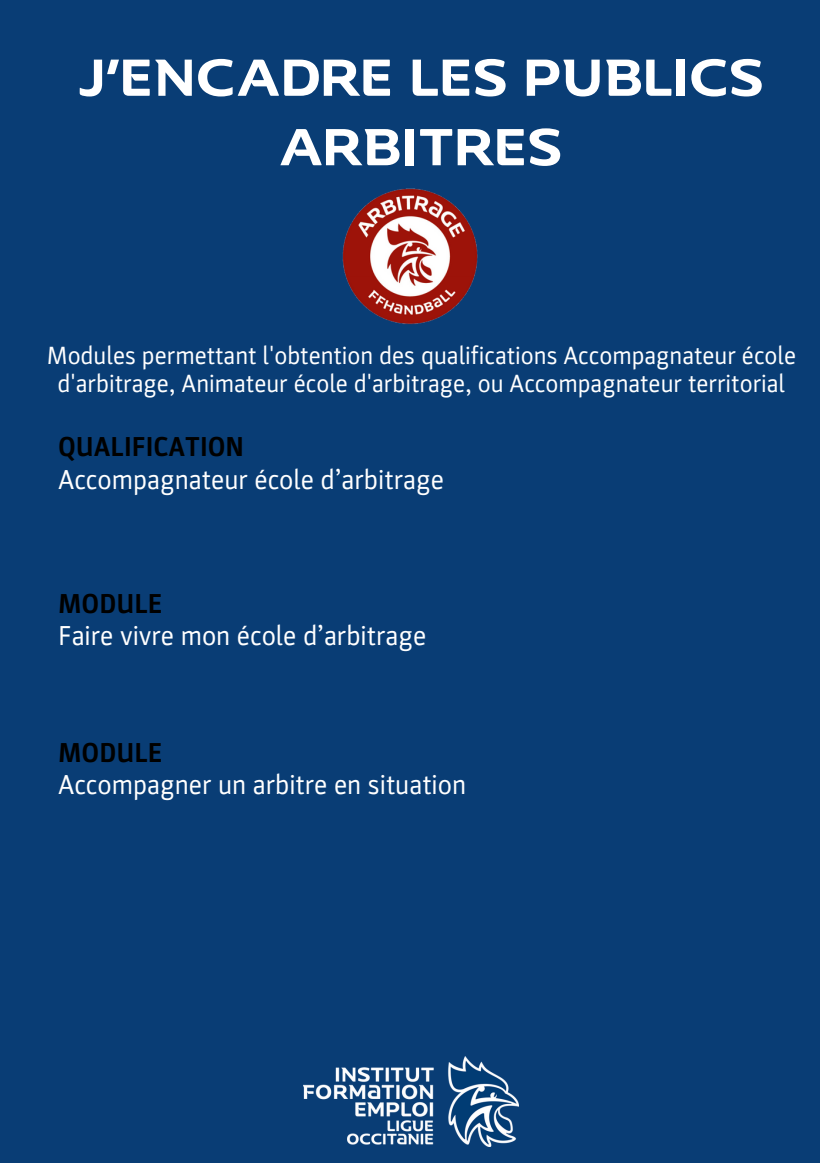
<style>
.page{position:relative;width:820px;height:1163px;background:#fff}
.page>*{position:absolute;margin:0;border:0;box-sizing:border-box;transform-origin:0 0}
.t1{font:50px/69.4px "FF Hand";color:#fff;text-align:center}
.t2{font:27.5px "Parka";color:#fff}
.t3{font:700 27.5px "Parka";color:#000}
.t4{font:25px/28.1px "Parka";color:#fff;text-align:center}
</style>
<div class="page">
<div style="left:0;top:0;width:819px;height:1162px;background:#093d75"></div>
<img style="left:342px;top:188px;width:136px;height:137px">
<img style="left:304px;top:1056px;width:215px;height:90px">
<h1 class="t1" style="left:78px;top:47px;width:688px">J'ENCADRE LES PUBLICS<br>ARBITRES</h1>
<p class="t4" style="left:47px;top:342px;width:750px">Modules permettant l'obtention des qualifications Accompagnateur école d'arbitrage, Animateur école d'arbitrage, ou Accompagnateur territorial</p>
<p class="t3" style="left:58px;top:431px;width:187px">QUALIFICATION</p>
<p class="t2" style="left:58px;top:463px;width:387px">Accompagnateur école d’arbitrage</p>
<p class="t3" style="left:58px;top:587px;width:106px">MODULE</p>
<p class="t2" style="left:58px;top:620px;width:370px">Faire vivre mon école d’arbitrage</p>
<p class="t3" style="left:58px;top:736px;width:106px">MODULE</p>
<p class="t2" style="left:58px;top:769px;width:409px">Accompagner un arbitre en situation</p>
</div>
